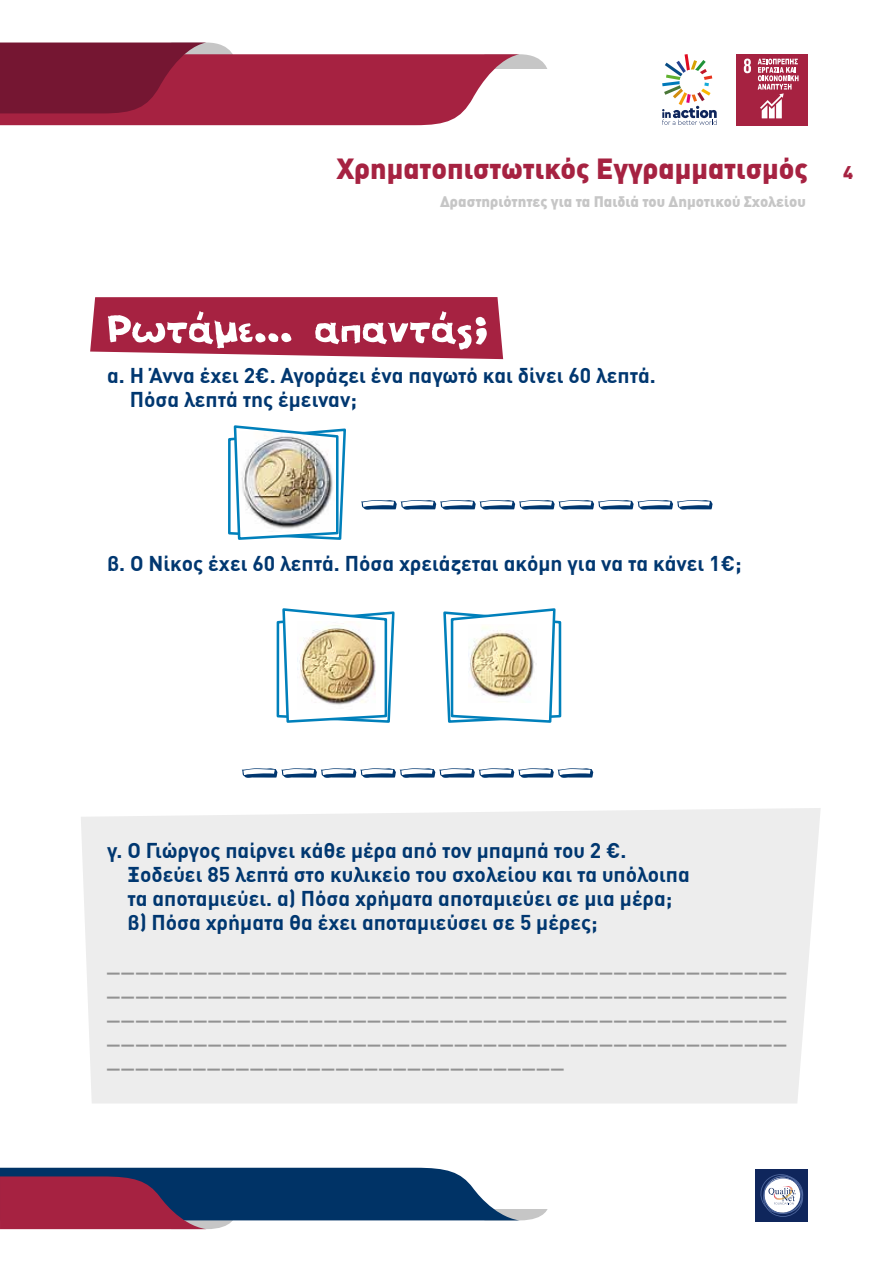
<style>
.page{position:relative;width:893px;height:1263px;background:#fff}
.page>*{position:absolute;margin:0;border:0;box-sizing:border-box;transform-origin:0 0}
.t1{font:54px "PF Amateur Thin Shadow";color:#003770}
.t2{font:54px "PF Amateur Flat Solid";color:#fff}
.t3{font:900 28.5px "DIN Greek";color:#a62241}
.t4{font:700 21px/24px "DIN Greek";color:#003770}
.t5{font:700 21px/24px "DIN Greek";color:#929292;text-align:justify}
.t6{font:900 15px "DIN Greek";color:#c6c6c6}
.s1{font-size:18px}
</style>
<div class="page">
<svg style="left:0;top:43px;width:547px;height:82px"></svg>
<svg style="left:0;top:1168px;width:548px;height:61px"></svg>
<div style="left:756px;top:1169px;width:52px;height:52px;background:#0f265c"></div>
<svg style="left:760px;top:1174px;width:44px;height:43px"></svg>
<div style="left:737px;top:54px;width:71px;height:71px;background:#a62241"></div>
<svg style="left:744px;top:59px;width:7px;height:14px"></svg>
<svg style="left:758px;top:59px;width:40px;height:59px"></svg>
<svg style="left:662px;top:54px;width:55px;height:71px"></svg>
<svg style="left:90px;top:297px;width:413px;height:62px;background:#ac324e"></svg>
<div style="left:81px;top:808px;width:740px;height:295px;background:#ededed"></div>
<svg style="left:228px;top:425px;width:118px;height:115px"></svg>
<svg style="left:276px;top:608px;width:119px;height:115px"></svg>
<svg style="left:443px;top:608px;width:119px;height:115px"></svg>
<img style="left:239px;top:432px;width:95px;height:99px">
<img style="left:297px;top:621px;width:79px;height:88px">
<img style="left:468px;top:624px;width:68px;height:78px">
<h2 class="t3" style="left:337px;top:152px;width:518px">Χρηματοπιστωτικός Εγγραμματισμός <span class="s1">4</span></h2>
<p class="t6" style="left:440px;top:192px;width:367px">Δραστηριότητες για τα Παιδιά του Δημοτικού Σχολείου</p>
<h1 class="t2" style="left:107px;top:302px;width:382px">Ρωτάμε… απαντάς;</h1>
<p class="t4" style="left:130px;top:363px;width:528px;text-indent:-23px">α. Η Άννα έχει 2€. Αγοράζει ένα παγωτό και δίνει 60 λεπτά.<br>Πόσα λεπτά της έμειναν;</p>
<h1 class="t1" style="left:361px;top:476px;width:354px">—————————</h1>
<p class="t4" style="left:107px;top:551px;width:636px">β. Ο Νίκος έχει 60 λεπτά. Πόσα χρειάζεται ακόμη για να τα κάνει 1€;</p>
<h1 class="t1" style="left:242px;top:744px;width:354px">—————————</h1>
<p class="t4" style="left:127px;top:838px;width:564px;text-indent:-20px">γ. Ο Γιώργος παίρνει κάθε μέρα από τον μπαμπά του 2 €.<br>Ξοδεύει 85 λεπτά στο κυλικείο του σχολείου και τα υπόλοιπα τα αποταμιεύει. α) Πόσα χρήματα αποταμιεύει σε μια μέρα; β) Πόσα χρήματα θα έχει αποταμιεύσει σε 5 μέρες;</p>
<p class="t5" style="left:107px;top:951px;width:681px">_______________________________________________ _______________________________________________ _______________________________________________ _______________________________________________ ________________________________</p>
</div>
